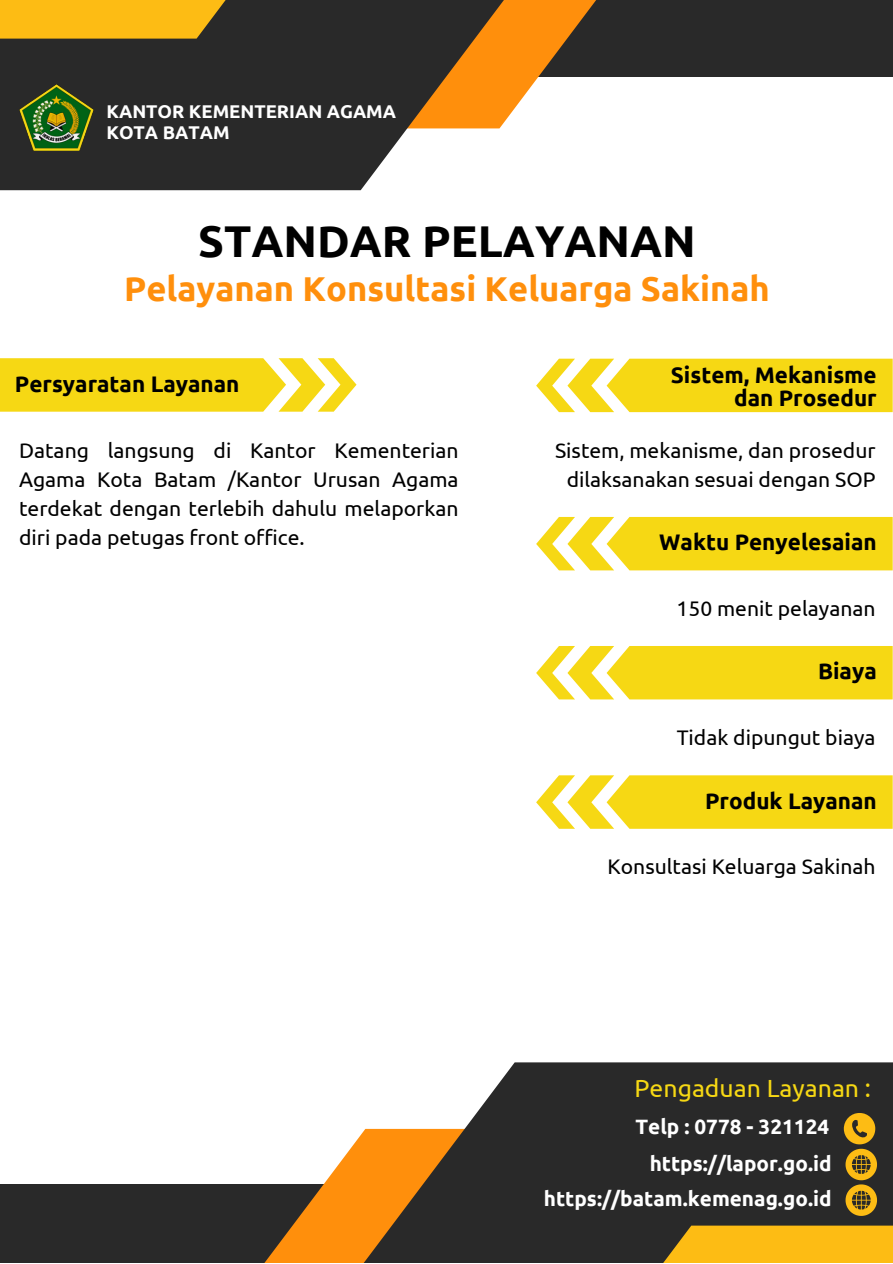
<style>
.page{position:relative;width:893px;height:1264px;background:#fff}
.page>*{position:absolute;margin:0;border:0;box-sizing:border-box;transform-origin:0 0}
.t1{font:700 44.4px "Ubuntu";color:#000}
.t2{font:700 34.5px "Ubuntu";color:#ff8f0c}
.t3{font:24.75px "Ubuntu";color:#f6d814}
.t4{font:700 22.5px/22.5px "Ubuntu";color:#000;text-align:right}
.t5{font:21.15px/29.2px "Ubuntu";color:#000;text-align:center}
.t6{font:700 20.7px "Ubuntu";color:#fff}
.t7{font:700 18.45px "Ubuntu";color:#fff}
</style>
<div class="page">
<div style="left:0;top:0;width:892px;height:77px;background:#292929"></div>
<svg style="left:515px;top:0;width:81px;height:108px"></svg>
<svg style="left:0;top:0;width:515px;height:190px;fill:#292929"></svg>
<svg style="left:0;top:0;width:237px;height:39px;background:#e3aa16"></svg>
<div style="left:0;top:1184px;width:892px;height:78px;background:#292929"></div>
<svg style="left:265px;top:1152px;width:83px;height:110px"></svg>
<svg style="left:348px;top:1062px;width:544px;height:200px;fill:#292929"></svg>
<svg style="left:647px;top:1225px;width:245px;height:37px;background:#dfa716"></svg>
<svg style="left:843px;top:1112px;width:33px;height:103px;background:#9a771d"></svg>
<svg style="left:0;top:358px;width:356px;height:53px;background:#f7dc2f"></svg>
<svg style="left:536px;top:517px;width:356px;height:53px;background:#f7dc30"></svg>
<svg style="left:536px;top:646px;width:356px;height:53px;background:#f7dc30"></svg>
<svg style="left:536px;top:775px;width:356px;height:53px;background:#f7dc31"></svg>
<svg style="left:536px;top:358px;width:356px;height:54px;background:#f7dd33"></svg>
<img style="left:19px;top:84px;width:74px;height:66px">
<p class="t7" style="left:106px;top:101px;width:291px">KANTOR KEMENTERIAN AGAMA</p>
<p class="t7" style="left:106px;top:121px;width:125px">KOTA BATAM</p>
<p class="t1" style="left:198px;top:215px;width:499px">STANDAR PELAYANAN</p>
<p class="t2" style="left:124px;top:269px;width:647px">Pelayanan Konsultasi Keluarga Sakinah</p>
<p class="t4" style="left:15px;top:372px;width:226px">Persyaratan Layanan</p>
<p class="t5" style="left:19px;top:435px;width:441px;text-align:justify">Datang langsung di Kantor Kementerian Agama Kota Batam /Kantor Urusan Agama terdekat dengan terlebih dahulu melaporkan diri pada petugas front office.</p>
<p class="t4" style="left:670px;top:364px;width:207px">Sistem, Mekanisme dan Prosedur</p>
<p class="t5" style="left:555px;top:435px;width:322px">Sistem, mekanisme, dan prosedur dilaksanakan sesuai dengan SOP</p>
<p class="t4" style="left:659px;top:531px;width:219px">Waktu Penyelesaian</p>
<p class="t5" style="left:676px;top:593px;width:200px">150 menit pelayanan</p>
<p class="t4" style="left:817px;top:660px;width:60px">Biaya</p>
<p class="t5" style="left:676px;top:722px;width:200px">Tidak dipungut biaya</p>
<p class="t4" style="left:705px;top:789px;width:173px">Produk Layanan</p>
<p class="t5" style="left:607px;top:851px;width:269px">Konsultasi Keluarga Sakinah</p>
<p class="t3" style="left:634px;top:1074px;width:238px">Pengaduan Layanan :</p>
<p class="t6" style="left:635px;top:1114px;width:195px">Telp : 0778 - 321124</p>
<p class="t6" style="left:649px;top:1151px;width:183px">https://lapor.go.id</p>
<p class="t6" style="left:543px;top:1186px;width:289px">https://batam.kemenag.go.id</p>
</div>
